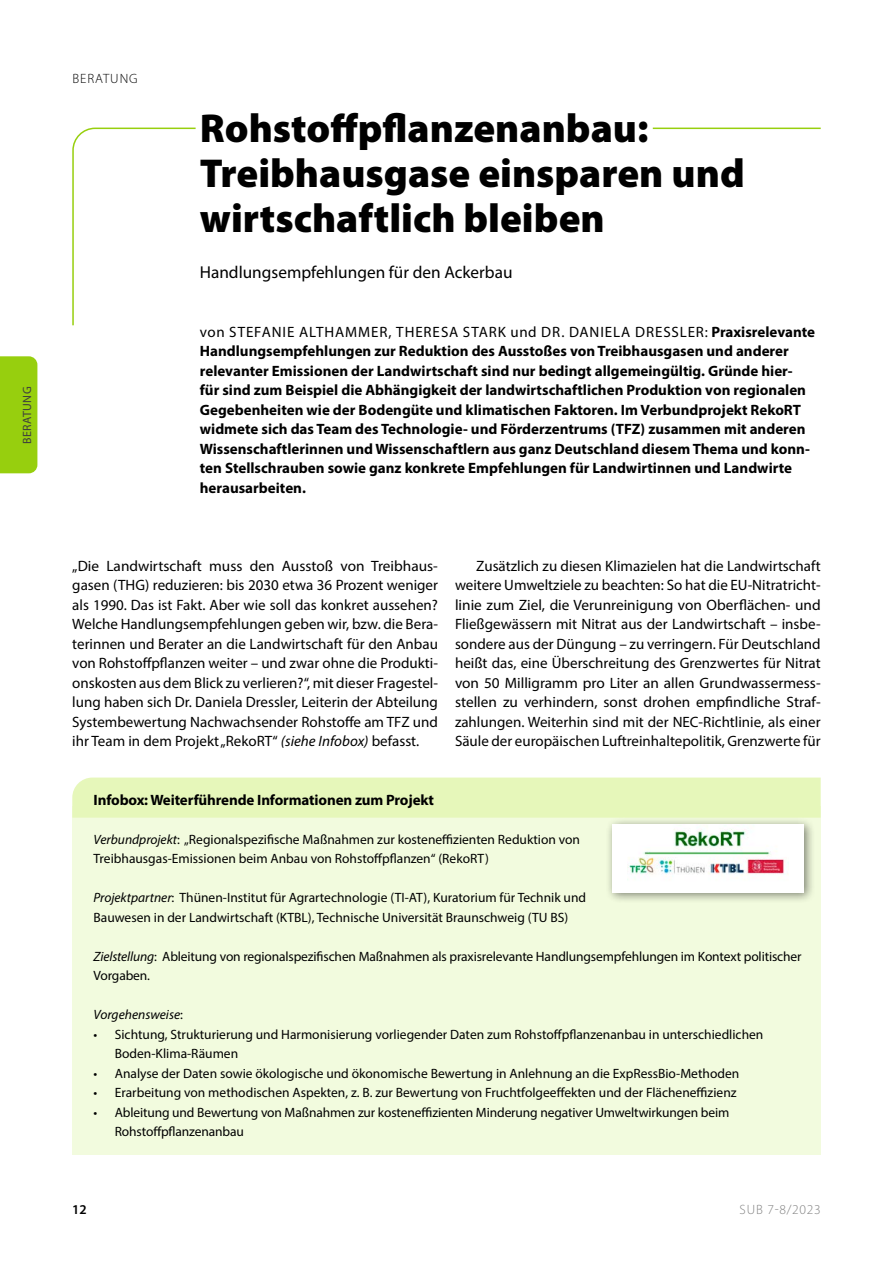
<style>
.page{position:relative;width:893px;height:1263px;background:#fff}
.page>*{position:absolute;margin:0;border:0;box-sizing:border-box;transform-origin:0 0}
.t1{font:900 40.5px/45px "Myriad Pro";color:#000}
.Innenseiten_P_Einleitung_Subline{font:17.25px "Myriad Pro";color:#000}
.Innenseiten_P_Einleitung_Autor{font:700 15px/19.5px "Myriad Pro";color:#000}
.Innenseiten_P_Fliesstext{font:15px/19.5px "Myriad Pro";color:#000;text-align:justify}
.Innenseiten_P_Fliesstext_ErsterAbsatz{font:15px/19.5px "Myriad Pro";color:#000;text-align:justify}
.Innenseiten_Infobox_H3_Infobox_Headline{font:700 15px "Myriad Pro";letter-spacing:-.01em;color:#000}
.Innenseiten_Infobox_auto_List_Infobox_Au{font:13.5px/19.5px "Myriad Pro";color:#000}
.Innenseiten_Infobox_P_Infobox_Fliesstext{font:13.5px/19.5px "Myriad Pro";color:#000}
.Artifact_Kolumnentitel_Artikelstart{font:300 13.5px "Myriad Pro";letter-spacing:.07em;color:#000}
.Innenseiten_Infobox_P_Infobox_Fliesstext-2{font:italic 13.5px "Myriad Pro";color:#000}
.t2{font:300 13.5px "Myriad Pro";letter-spacing:.05em;color:#818181}
.t3{font:600 13.5px "Myriad Pro";color:#000}
.t4{font:12px "Myriad Pro";color:#3e3e3d}
.s1{font-weight:400}
.s2{font-style:italic}
.s3{font-style:normal}
</style>
<div class="page">
<div style="left:0;top:356px;width:37px;height:117px;background:#97cf0e"></div>
<svg style="left:72px;top:127px;width:749px;height:199px"></svg>
<div style="left:196px;top:123px;width:457px;height:15px;background:#fff"></div>
<div style="left:72px;top:807px;width:749px;height:348px;background:#f2fbde"></div>
<div style="left:72px;top:777px;width:749px;height:41px;background:#e6f7ba"></div>
<div style="left:605px;top:817px;width:211px;height:87px;background:#000;opacity:.5"></div>
<div style="left:612px;top:824px;width:192px;height:69px;background:#fff"></div>
<img style="left:628px;top:829px;width:157px;height:47px">
<p class="t4" style="left:20px;top:444px;width:57px;rotate:-90deg">Beratung</p>
<p class="Artifact_Kolumnentitel_Artikelstart" style="left:72px;top:71px;width:67px">BERATUNG</p>
<p class="Artifact_Kolumnentitel_Artikelstart" style="left:80px;top:71px;width:25px">ERATUNG</p>
<h1 class="t1" style="left:200px;top:104px;width:546px">Rohstoffpflanzenanbau:<br>Treibhausgase einsparen und wirtschaftlich bleiben</h1>
<p class="Innenseiten_P_Einleitung_Subline" style="left:200px;top:262px;width:314px">Handlungsempfehlungen für den Ackerbau</p>
<p class="Innenseiten_P_Einleitung_Autor" style="left:200px;top:321px;width:617px"><span class="s1">von STEFANIE ALTHAMMER, THERESA STARK und DR. DANIELA DRESSLER:</span> Praxisrelevante Handlungsempfehlungen zur Reduktion des Ausstoßes von Treibhausgasen und anderer relevanter Emissionen der Landwirtschaft sind nur bedingt allgemeingültig. Gründe hier&shy;für sind zum Beispiel die Abhängigkeit der landwirtschaftlichen Produktion von regionalen Gegebenheiten wie der Bodengüte und klimatischen Faktoren. Im Verbundprojekt RekoRT widmete sich das Team des Technologie- und Förderzentrums (TFZ) zusammen mit anderen Wissenschaftlerinnen und Wissenschaftlern aus ganz Deutschland diesem Thema und konn&shy;ten Stellschrauben sowie ganz konkrete Empfehlungen für Landwirtinnen und Landwirte herausarbeiten.</p>
<p class="Innenseiten_P_Fliesstext_ErsterAbsatz" style="left:72px;top:556px;width:367px">„Die Landwirtschaft muss den Ausstoß von Treibhaus&shy;gasen (THG) reduzieren: bis 2030 etwa 36 Prozent weniger als 1990. Das ist Fakt. Aber wie soll das konkret aussehen?<br>Welche Handlungsempfehlungen geben wir, bzw. die Bera&shy;terinnen und Berater an die Landwirtschaft für den Anbau von Rohstoffpflanzen weiter – und zwar ohne die Produkti&shy;onskosten aus dem Blick zu verlieren?“, mit dieser Fragestel&shy;lung haben sich Dr. Daniela Dressler, Leiterin der Abteilung Systembewertung Nachwachsender Rohstoffe am TFZ und ihr Team in dem Projekt „RekoRT“ <span class="s2">(siehe Infobox)</span> befasst.</p>
<p class="Innenseiten_P_Fliesstext" style="left:455px;top:556px;width:367px;text-indent:21px">Zusätzlich zu diesen Klimazielen hat die Landwirtschaft weitere Umweltziele zu beachten: So hat die EU-Nitratricht&shy;linie zum Ziel, die Verunreinigung von Oberflächen- und Fließgewässern mit Nitrat aus der Landwirtschaft – insbe&shy;sondere aus der Düngung – zu verringern. Für Deutschland heißt das, eine Überschreitung des Grenzwertes für Nitrat von 50 Milligramm pro Liter an allen Grundwassermess&shy;stellen zu verhindern, sonst drohen empfindliche Straf&shy;zahlungen. Weiterhin sind mit der NEC-Richtlinie, als einer Säule der europäischen Luftreinhaltepolitik, Grenzwerte für</p>
<h3 class="Innenseiten_Infobox_H3_Infobox_Headline" style="left:94px;top:790px;width:342px">Infobox: Weiterführende Informationen zum Projekt</h3>
<p class="Innenseiten_Infobox_P_Infobox_Fliesstext" style="left:94px;top:829px;width:488px"><span class="s2">Verbundprojekt</span>: „Regionalspezifische Maßnahmen zur kosteneffizienten Reduktion von<br>Treibhausgas-Emissionen beim Anbau von Rohstoffpflanzen“ (RekoRT)</p>
<p class="Innenseiten_Infobox_P_Infobox_Fliesstext" style="left:94px;top:888px;width:494px"><span class="s2">Projektpartner</span>: Thünen-Institut für Agrartechnologie (TI-AT), Kuratorium für Technik und<br>Bauwesen in der Landwirtschaft (KTBL), Technische Universität Braunschweig (TU BS)</p>
<p class="Innenseiten_Infobox_P_Infobox_Fliesstext" style="left:94px;top:946px;width:709px"><span class="s2">Zielstellung</span>: Ableitung von regionalspezifischen Maßnahmen als praxisrelevante Handlungsempfehlungen im Kontext politischer<br>Vorgaben.</p>
<p class="Innenseiten_Infobox_P_Infobox_Fliesstext-2" style="left:94px;top:1006px;width:91px">Vorgehensweise<span class="s3">:</span></p>
<p class="Innenseiten_Infobox_auto_List_Infobox_Au" style="left:115px;top:1024px;width:650px;text-indent:-21px">• Sichtung, Strukturierung und Harmonisierung vorliegender Daten zum Rohstoffpflanzenanbau in unterschiedlichen<br>Boden-Klima-Räumen</p>
<p class="Innenseiten_Infobox_auto_List_Infobox_Au" style="left:94px;top:1063px;width:647px">• Analyse der Daten sowie ökologische und ökonomische Bewertung in Anlehnung an die ExpRessBio-Methoden</p>
<p class="Innenseiten_Infobox_auto_List_Infobox_Au" style="left:94px;top:1083px;width:645px">• Erarbeitung von methodischen Aspekten, z. B. zur Bewertung von Fruchtfolgeeffekten und der Flächeneffizienz</p>
<p class="Innenseiten_Infobox_auto_List_Infobox_Au" style="left:115px;top:1102px;width:616px;text-indent:-21px">• Ableitung und Bewertung von Maßnahmen zur kosteneffizienten Minderung negativer Umweltwirkungen beim<br>Rohstoffpflanzenanbau</p>
<p class="t3" style="left:72px;top:1201px;width:16px">12</p>
<p class="t2" style="left:739px;top:1202px;width:83px">SUB 7-8/2023</p>
</div>
